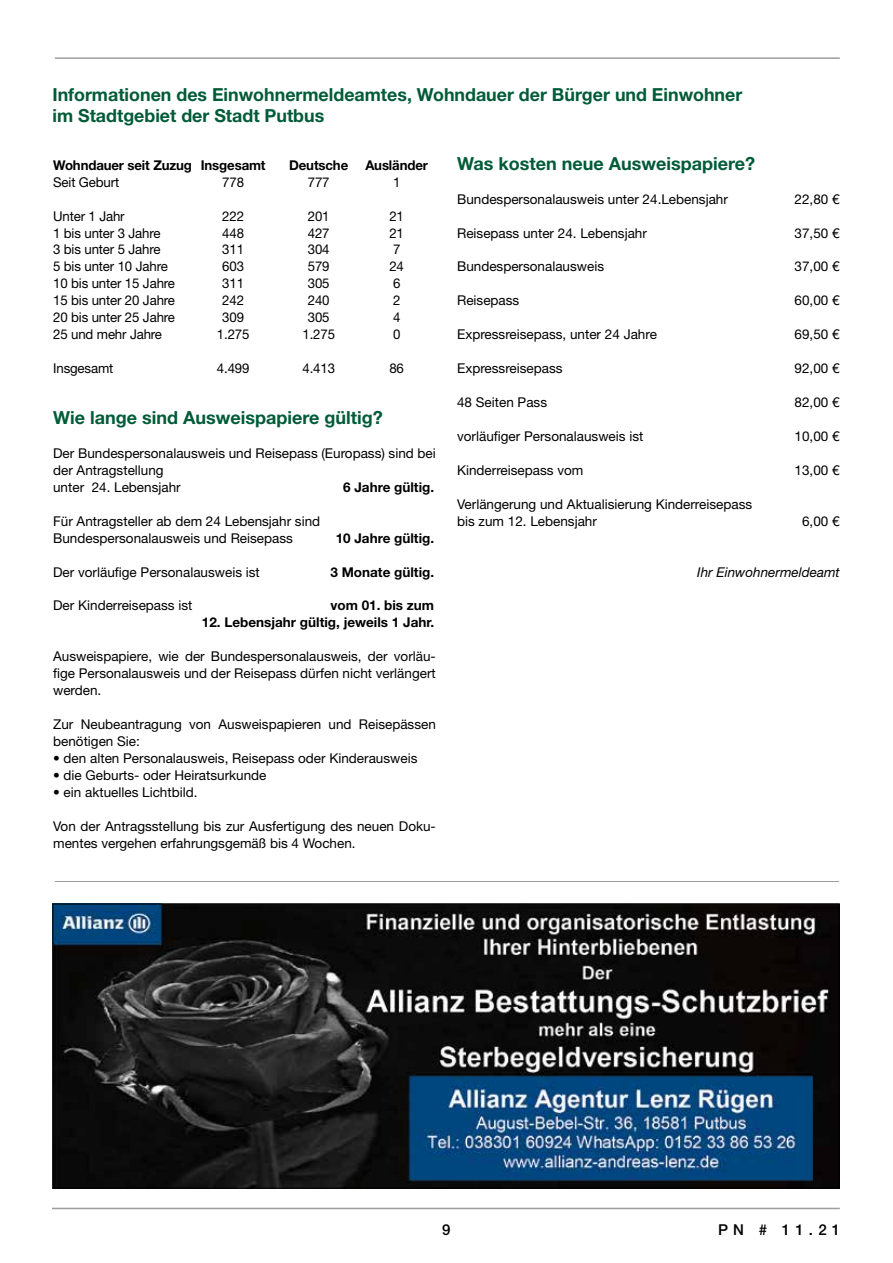
<style>
.page{position:relative;width:893px;height:1263px;background:#fff}
.page>*{position:absolute;margin:0;border:0;box-sizing:border-box;transform-origin:0 0}
.t1{font:700 18px/21px "Helvetica Neue LT Std";color:#005b37}
.t2{font:700 18px "Helvetica Neue LT";color:#005b37}
.t3{font:500 15px "Helvetica Neue LT Std";color:#000}
.t4{font:13.5px/17px "Helvetica Neue LT";color:#000}
.t5{font:700 13.5px "Helvetica Neue LT";color:#000}
.t6{font:italic 13.5px "Helvetica Neue LT";color:#000}
</style>
<div class="page">
<hr style="left:52px;top:1208px;width:788px;height:1px;background:#9d9d9c">
<hr style="left:55px;top:57px;width:785px;height:2px;background:#9d9d9c">
<hr style="left:55px;top:881px;width:784px;height:1px;background:#9d9d9c">
<img style="left:55px;top:906px;width:782px;height:280px">
<h1 class="t1" style="left:52px;top:84px;width:691px">Informationen des Einwohnermeldeamtes, Wohndauer der Bürger und Einwohner im Stadtgebiet der Stadt Putbus</h1>
<p class="t5" style="left:53px;top:157px;width:214px">Wohndauer seit Zuzug Insgesamt</p>
<p class="t5" style="left:289px;top:157px;width:61px">Deutsche</p>
<p class="t5" style="left:365px;top:157px;width:64px">Ausländer</p>
<p class="t4" style="left:53px;top:173px;width:68px">Seit Geburt</p>
<p class="t4" style="left:222px;top:173px;width:23px">778</p>
<p class="t4" style="left:308px;top:173px;width:23px">777</p>
<p class="t4" style="left:393px;top:173px;width:9px">1</p>
<p class="t4" style="left:53px;top:207px;width:73px">Unter 1 Jahr</p>
<p class="t4" style="left:222px;top:207px;width:23px">222</p>
<p class="t4" style="left:308px;top:207px;width:23px">201</p>
<p class="t4" style="left:389px;top:207px;width:16px">21</p>
<p class="t4" style="left:53px;top:224px;width:109px">1 bis unter 3 Jahre</p>
<p class="t4" style="left:222px;top:224px;width:23px">448</p>
<p class="t4" style="left:308px;top:224px;width:23px">427</p>
<p class="t4" style="left:389px;top:224px;width:16px">21</p>
<p class="t4" style="left:53px;top:241px;width:109px">3 bis unter 5 Jahre</p>
<p class="t4" style="left:222px;top:241px;width:23px">311</p>
<p class="t4" style="left:308px;top:241px;width:23px">304</p>
<p class="t4" style="left:393px;top:241px;width:9px">7</p>
<p class="t4" style="left:53px;top:258px;width:116px">5 bis unter 10 Jahre</p>
<p class="t4" style="left:222px;top:258px;width:23px">603</p>
<p class="t4" style="left:308px;top:258px;width:23px">579</p>
<p class="t4" style="left:389px;top:258px;width:16px">24</p>
<p class="t4" style="left:53px;top:275px;width:123px">10 bis unter 15 Jahre</p>
<p class="t4" style="left:222px;top:275px;width:23px">311</p>
<p class="t4" style="left:308px;top:275px;width:23px">305</p>
<p class="t4" style="left:393px;top:275px;width:9px">6</p>
<p class="t4" style="left:53px;top:292px;width:123px">15 bis unter 20 Jahre</p>
<p class="t4" style="left:222px;top:292px;width:23px">242</p>
<p class="t4" style="left:308px;top:292px;width:23px">240</p>
<p class="t4" style="left:393px;top:292px;width:9px">2</p>
<p class="t4" style="left:53px;top:309px;width:123px">20 bis unter 25 Jahre</p>
<p class="t4" style="left:222px;top:309px;width:23px">309</p>
<p class="t4" style="left:308px;top:309px;width:23px">305</p>
<p class="t4" style="left:393px;top:309px;width:9px">4</p>
<p class="t4" style="left:53px;top:326px;width:110px">25 und mehr Jahre</p>
<p class="t4" style="left:217px;top:326px;width:34px">1.275</p>
<p class="t4" style="left:302px;top:326px;width:34px">1.275</p>
<p class="t4" style="left:393px;top:326px;width:9px">0</p>
<p class="t4" style="left:53px;top:360px;width:62px">Insgesamt</p>
<p class="t4" style="left:217px;top:360px;width:34px">4.499</p>
<p class="t4" style="left:302px;top:360px;width:34px">4.413</p>
<p class="t4" style="left:389px;top:360px;width:16px">86</p>
<h1 class="t2" style="left:53px;top:406px;width:331px">Wie lange sind Ausweispapiere gültig?</h1>
<p class="t4" style="left:53px;top:444px;width:384px">Der Bundespersonalausweis und Reisepass (Europass) sind bei der Antragstellung<br>unter 24. Lebensjahr</p>
<p class="t5" style="left:343px;top:479px;width:93px">6 Jahre gültig.</p>
<p class="t4" style="left:53px;top:512px;width:269px">Für Antragsteller ab dem 24 Lebensjahr sind<br>Bundespersonalausweis und Reisepass</p>
<p class="t5" style="left:336px;top:529px;width:100px">10 Jahre gültig.</p>
<p class="t4" style="left:53px;top:563px;width:208px">Der vorläufige Personalausweis ist</p>
<p class="t5" style="left:330px;top:563px;width:105px">3 Monate gültig.</p>
<p class="t4" style="left:53px;top:597px;width:141px">Der Kinderreisepass ist</p>
<p class="t5" style="left:330px;top:597px;width:105px">vom 01. bis zum</p>
<p class="t5" style="left:202px;top:614px;width:234px">12. Lebensjahr gültig, jeweils 1 Jahr.</p>
<p class="t4" style="left:53px;top:648px;width:384px;text-align:justify">Ausweispapiere, wie der Bundespersonalausweis, der vorläu&shy;fige Personalausweis und der Reisepass dürfen nicht verlängert werden.</p>
<p class="t4" style="left:53px;top:716px;width:384px">Zur Neubeantragung von Ausweispapieren und Reisepässen benötigen Sie:</p>
<p class="t4" style="left:53px;top:750px;width:366px">• den alten Personalausweis, Reisepass oder Kinderausweis</p>
<p class="t4" style="left:53px;top:766px;width:215px">• die Geburts- oder Heiratsurkunde</p>
<p class="t4" style="left:53px;top:783px;width:146px">• ein aktuelles Lichtbild.</p>
<p class="t4" style="left:53px;top:817px;width:384px">Von der Antragsstellung bis zur Ausfertigung des neuen Doku&shy;mentes vergehen erfahrungsgemäß bis 4 Wochen.</p>
<h1 class="t2" style="left:457px;top:152px;width:299px">Was kosten neue Ausweispapiere?</h1>
<p class="t4" style="left:457px;top:190px;width:272px">Bundespersonalausweis unter 24.Lebensjahr</p>
<p class="t4" style="left:795px;top:190px;width:47px">22,80 €</p>
<p class="t4" style="left:457px;top:224px;width:191px">Reisepass unter 24. Lebensjahr</p>
<p class="t4" style="left:795px;top:224px;width:47px">37,50 €</p>
<p class="t4" style="left:457px;top:258px;width:149px">Bundespersonalausweis</p>
<p class="t4" style="left:795px;top:258px;width:47px">37,00 €</p>
<p class="t4" style="left:457px;top:292px;width:64px">Reisepass</p>
<p class="t4" style="left:795px;top:292px;width:47px">60,00 €</p>
<p class="t4" style="left:457px;top:326px;width:201px">Expressreisepass, unter 24 Jahre</p>
<p class="t4" style="left:795px;top:326px;width:47px">69,50 €</p>
<p class="t4" style="left:457px;top:360px;width:107px">Expressreisepass</p>
<p class="t4" style="left:795px;top:360px;width:47px">92,00 €</p>
<p class="t4" style="left:457px;top:394px;width:92px">48 Seiten Pass</p>
<p class="t4" style="left:795px;top:394px;width:47px">82,00 €</p>
<p class="t4" style="left:457px;top:427px;width:188px">vorläufiger Personalausweis ist</p>
<p class="t4" style="left:795px;top:427px;width:47px">10,00 €</p>
<p class="t4" style="left:457px;top:461px;width:128px">Kinderreisepass vom</p>
<p class="t4" style="left:795px;top:461px;width:47px">13,00 €</p>
<p class="t4" style="left:457px;top:495px;width:297px">Verlängerung und Aktualisierung Kinderreisepass bis zum 12. Lebensjahr</p>
<p class="t4" style="left:802px;top:512px;width:39px">6,00 €</p>
<p class="t6" style="left:697px;top:564px;width:144px">Ihr Einwohnermeldeamt</p>
<p class="t3" style="left:442px;top:1221px;width:10px">9</p>
<p class="t3" style="left:718px;top:1221px;width:124px">PN # 11.21</p>
</div>
